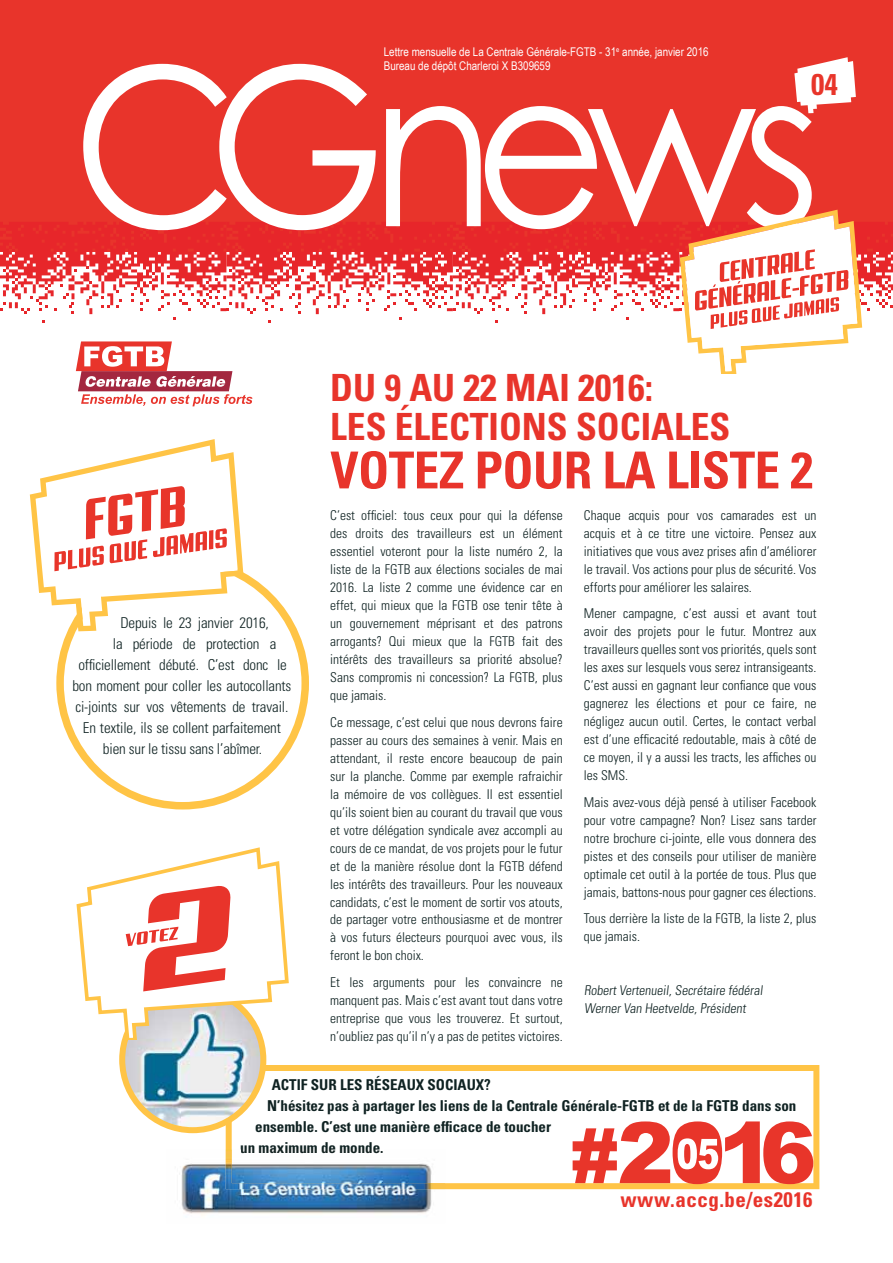
<style>
.page{position:relative;width:893px;height:1263px;background:#fff}
.page>*{position:absolute;margin:0;border:0;box-sizing:border-box;transform-origin:0 0}
.t1{font:700 condensed 51px "Univers LT Std";letter-spacing:-.01em;color:#e8342b}
.t2{font:700 condensed 37.5px/39px "Univers LT Std";color:#e8342b}
.t3{font:700 condensed 30px "Univers LT Std";color:#e8352a}
.t4{font:700 condensed 21px "Univers LT Std";letter-spacing:.025em;color:#e8342b}
.t5{font:300 condensed 15px "Univers LT Std";letter-spacing:-.01em;color:#0f2222}
.t6{font:700 condensed 15px "Univers LT Std";color:#0f2222}
.t7{font:700 condensed 15px "Univers LT Std";color:#162423}
.t8{font:300 condensed 13.5px/18px "Univers LT Std";color:#0f2222;text-align:justify}
.t9{font:12px/14.4px "Arial Narrow";color:#fff}
</style>
<div class="page">
<div style="left:0;top:0;width:893px;height:252px;background:#e8342b"></div>
<svg style="left:226px;top:1065px;width:593px;height:124px"></svg>
<svg style="left:573px;top:1121px;width:240px;height:63px"></svg>
<svg style="left:83px;top:64px;width:729px;height:146px"></svg>
<svg style="left:794px;top:57px;width:62px;height:56px"></svg>
<svg style="left:0;top:210px;width:893px;height:196px"></svg>
<img style="left:122px;top:989px;width:141px;height:141px;border-radius:50%">
<div style="left:119px;top:986px;width:147px;height:147px;border:6px solid #ffc446;border-radius:50%"></div>
<div style="left:56px;top:557px;width:253px;height:253px;border:8px solid #ffc446;border-radius:50%"></div>
<svg style="left:30px;top:439px;width:213px;height:192px"></svg>
<svg style="left:76px;top:847px;width:213px;height:192px"></svg>
<img style="left:181px;top:1150px;width:264px;height:66px">
<img style="left:226px;top:1150px;width:219px;height:39px">
<p class="t9" style="left:384px;top:44px;width:326px">Lettre mensuelle de La Centrale Générale-FGTB - 31<sup>e</sup> année, janvier 2016<br>Bureau de dépôt Charleroi X B309659</p>
<h3 class="t3" style="left:811px;top:70px;width:28px">04</h3>
<p class="t5" style="left:120px;top:615px;width:150px">Depuis le 23 janvier 2016,</p>
<p class="t5" style="left:113px;top:636px;width:165px">la période de protection a</p>
<p class="t5" style="left:78px;top:657px;width:210px">officiellement débuté. C’est donc le</p>
<p class="t5" style="left:72px;top:678px;width:221px">bon moment pour coller les autocollants</p>
<p class="t5" style="left:75px;top:699px;width:214px">ci-joints sur vos vêtements de travail.</p>
<p class="t5" style="left:83px;top:720px;width:200px">En textile, ils se collent parfaitement</p>
<p class="t5" style="left:103px;top:741px;width:161px">bien sur le tissu sans l’abîmer.</p>
<h2 class="t2" style="left:330px;top:371px;width:402px">DU 9 AU 22 MAI 2016:<br>LES ÉLECTIONS SOCIALES</h2>
<h1 class="t1" style="left:330px;top:446px;width:484px">VOTEZ POUR LA LISTE 2</h1>
<p class="t8" style="left:330px;top:507px;width:234px">C’est officiel: tous ceux pour qui la défense des droits des travailleurs est un élément essentiel voteront pour la liste numéro 2, la liste de la FGTB aux élections sociales de mai 2016. La liste 2 comme une évidence car en effet, qui mieux que la FGTB ose tenir tête à un gouvernement méprisant et des patrons arrogants? Qui mieux que la FGTB fait des intérêts des travailleurs sa priorité absolue?<br>Sans compromis ni concession? La FGTB, plus que jamais.</p>
<p class="t8" style="left:330px;top:714px;width:234px">Ce message, c’est celui que nous devrons faire passer au cours des semaines à venir. Mais en attendant, il reste encore beaucoup de pain sur la planche. Comme par exemple rafraichir la mémoire de vos collègues. Il est essentiel qu’ils soient bien au courant du travail que vous et votre délégation syndicale avez accompli au cours de ce mandat, de vos projets pour le futur et de la manière résolue dont la FGTB défend les intérêts des travailleurs. Pour les nouveaux candidats, c’est le moment de sortir vos atouts, de partager votre enthousiasme et de montrer à vos futurs électeurs pourquoi avec vous, ils feront le bon choix.</p>
<p class="t8" style="left:330px;top:974px;width:234px">Et les arguments pour les convaincre ne manquent pas. Mais c’est avant tout dans votre entreprise que vous les trouverez. Et surtout, n’oubliez pas qu’il n’y a pas de petites victoires.</p>
<p class="t8" style="left:584px;top:507px;width:234px">Chaque acquis pour vos camarades est un acquis et à ce titre une victoire. Pensez aux initiatives que vous avez prises afin d’améliorer le travail. Vos actions pour plus de sécurité. Vos efforts pour améliorer les salaires.</p>
<p class="t8" style="left:584px;top:606px;width:234px">Mener campagne, c’est aussi et avant tout avoir des projets pour le futur. Montrez aux travailleurs quelles sont vos priorités, quels sont les axes sur lesquels vous serez intransigeants.<br>C’est aussi en gagnant leur confiance que vous gagnerez les élections et pour ce faire, ne négligez aucun outil. Certes, le contact verbal est d’une efficacité redoutable, mais à côté de ce moyen, il y a aussi les tracts, les affiches ou les SMS.</p>
<p class="t8" style="left:584px;top:794px;width:234px">Mais avez-vous déjà pensé à utiliser Facebook pour votre campagne? Non? Lisez sans tarder notre brochure ci-jointe, elle vous donnera des pistes et des conseils pour utiliser de manière optimale cet outil à la portée de tous. Plus que jamais, battons-nous pour gagner ces élections.</p>
<p class="t8" style="left:584px;top:910px;width:234px">Tous derrière la liste de la FGTB, la liste 2, plus que jamais.</p>
<p class="t8" style="left:584px;top:982px;width:182px">Robert Vertenueil, Secrétaire fédéral<br>Werner Van Heetvelde, Président</p>
<p class="t6" style="left:272px;top:1078px;width:221px">ACTIF SUR LES RÉSEAUX SOCIAUX?</p>
<p class="t6" style="left:267px;top:1099px;width:531px">N’hésitez pas à partager les liens de la Centrale Générale-FGTB et de la FGTB dans son</p>
<p class="t6" style="left:255px;top:1120px;width:297px">ensemble. C’est une manière efficace de toucher</p>
<p class="t7" style="left:240px;top:1141px;width:145px">un maximum de monde.</p>
<h3 class="t4" style="left:620px;top:1189px;width:194px">www.accg.be/es2016</h3>
</div>
